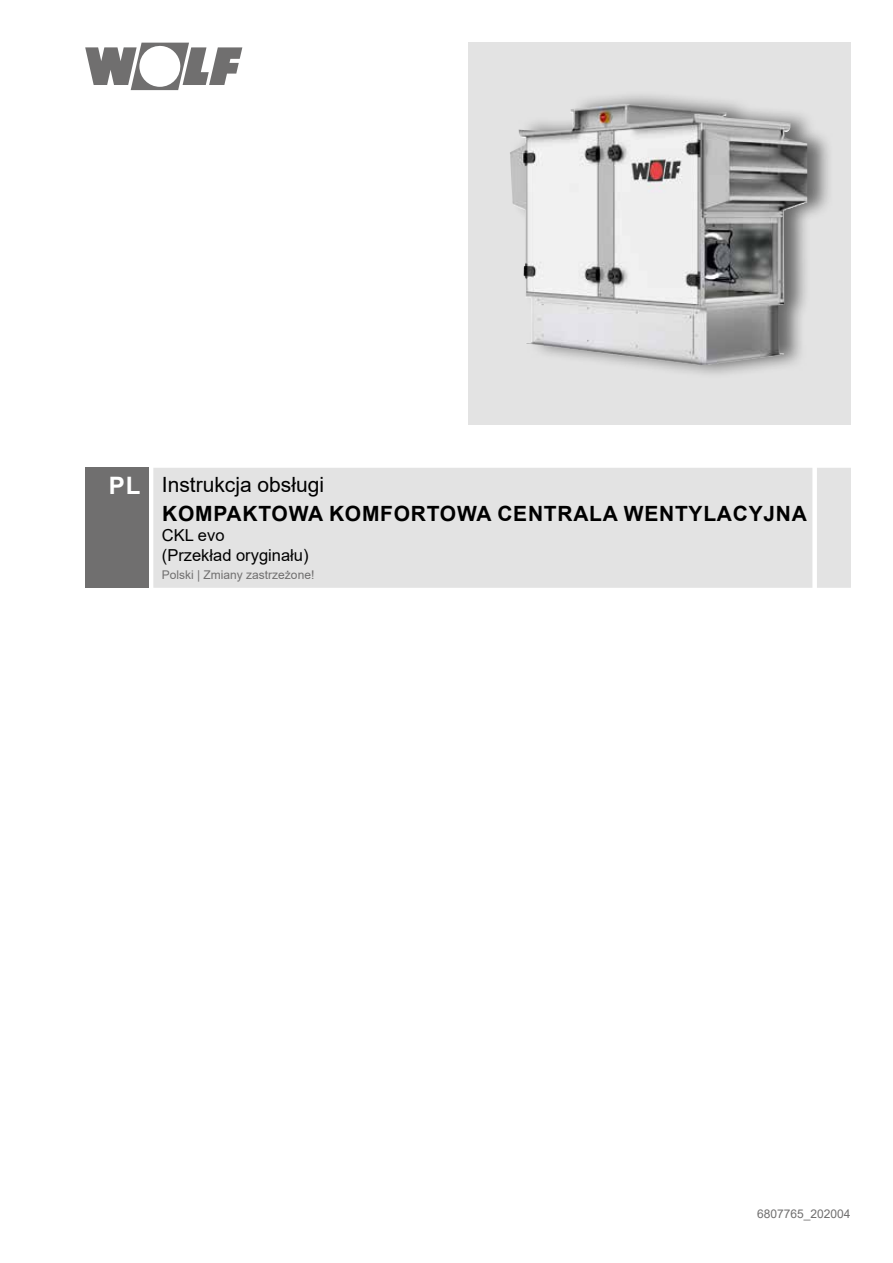
<style>
.page{position:relative;width:893px;height:1263px;background:#fff}
.page>*{position:absolute;margin:0;border:0;box-sizing:border-box;transform-origin:0 0}
.t1{font:700 21px/29.4px "Arial";letter-spacing:.035em;color:#000}
.t2{font:16.5px/19.8px "Arial";color:#000}
.t3{font:12px "Arial";color:#706f6f}
.s1{font-size:24px;color:#fff}
.s2{font-weight:400}
</style>
<div class="page">
<svg style="left:85px;top:43px;width:157px;height:47px"></svg>
<div style="left:85px;top:468px;width:64px;height:120px;background:#706f6f"></div>
<div style="left:153px;top:468px;width:698px;height:120px;background:#e3e3e3"></div>
<div style="left:468px;top:43px;width:382px;height:382px;background:#e3e3e3"></div>
<div style="left:509px;top:90px;width:325px;height:289px;background:#000;opacity:.54"></div>
<img style="left:510px;top:104px;width:297px;height:261px">
<p class="t1" style="left:162px;top:470px;width:646px;text-indent:-53px"><span class="s1">PL</span> <span class="s2">Instrukcja obsługi<br></span>KOMPAKTOWA KOMFORTOWA CENTRALA WENTYLACYJNA</p>
<p class="t2" style="left:162px;top:525px;width:148px">CKL evo<br>(Przekład oryginału)</p>
<p class="t3" style="left:162px;top:567px;width:154px">Polski | Zmiany zastrzeżone!</p>
<p class="t3" style="left:757px;top:1205px;width:95px">6807765_202004</p>
</div>
